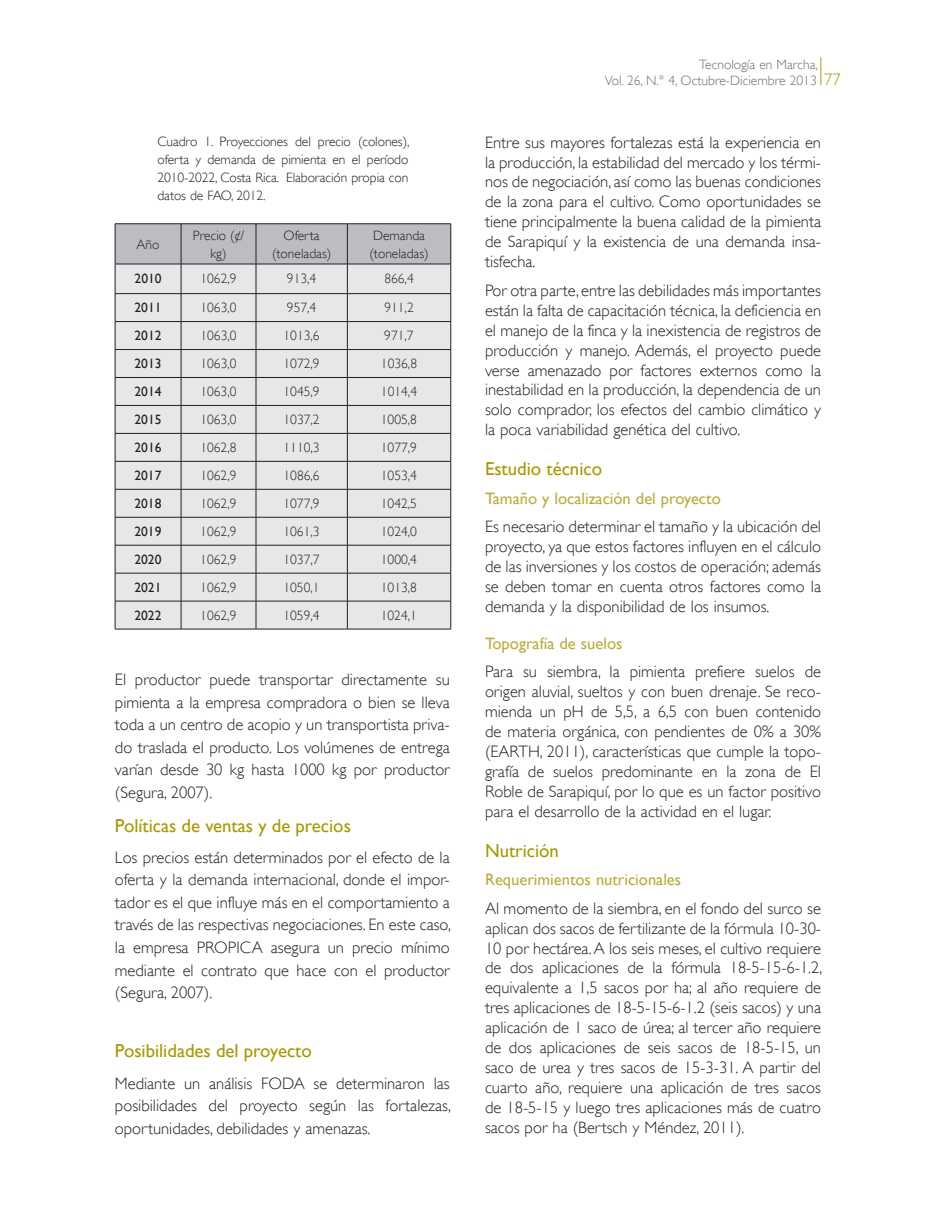
<style>
.page{position:relative;width:936px;height:1206px;background:#fff}
.page>*{position:absolute;margin:0;border:0;box-sizing:border-box;transform-origin:0 0}
.t1{font:18.75px "Gill Sans";color:#a79901}
.t2{font:300 16.5px/20px "Gill Sans";color:#231f20;text-align:justify}
.t3{font:16.5px "Gill Sans";color:#b9ac3b}
.t4{font:300 13.5px/18px "Gill Sans";color:#231f20;text-align:center}
.t5{font:300 13.5px/16.2px "Gill Sans";color:#6c6d70}
.t6{font:13.5px "Gill Sans";color:#231f20}
.s1{font-size:16.5px;color:#a79901}
</style>
<div class="page">
<svg style="left:820px;top:57px;width:1px;height:28px"></svg>
<hr style="left:115px;top:223px;width:66px;height:1px;background:#231f20">
<hr style="left:181px;top:223px;width:75px;height:1px;background:#231f20">
<hr style="left:256px;top:223px;width:91px;height:1px;background:#231f20">
<hr style="left:347px;top:223px;width:103px;height:1px;background:#231f20">
<svg style="left:115px;top:224px;width:336px;height:404px;background:#d8d9db"></svg>
<hr style="left:115px;top:628px;width:66px;height:1px;background:#231f20">
<hr style="left:181px;top:628px;width:75px;height:1px;background:#231f20">
<hr style="left:256px;top:628px;width:91px;height:1px;background:#231f20">
<hr style="left:347px;top:628px;width:103px;height:1px;background:#231f20">
<p class="t4" style="left:157px;top:132px;width:253px;text-align:justify">Cuadro 1. Proyecciones del precio (colones), oferta y demanda de pimienta en el período 2010-2022, Costa Rica. Elaboración propia con datos de FAO, 2012.</p>
<p class="t4" style="left:136px;top:235px;width:24px">Año</p>
<p class="t4" style="left:193px;top:226px;width:53px">Precio (¢/ kg)</p>
<p class="t4" style="left:272px;top:226px;width:61px">Oferta (toneladas)</p>
<p class="t4" style="left:369px;top:226px;width:61px;text-align:left">Demanda (toneladas)</p>
<p class="t6" style="left:134px;top:271px;width:28px">2010</p>
<p class="t4" style="left:200px;top:270px;width:38px">1062,9</p>
<p class="t4" style="left:287px;top:270px;width:31px">913,4</p>
<p class="t4" style="left:384px;top:270px;width:31px">866,4</p>
<p class="t6" style="left:134px;top:300px;width:28px">2011</p>
<p class="t4" style="left:200px;top:298px;width:38px">1063,0</p>
<p class="t4" style="left:287px;top:298px;width:31px">957,4</p>
<p class="t4" style="left:384px;top:298px;width:31px">911,2</p>
<p class="t6" style="left:134px;top:328px;width:28px">2012</p>
<p class="t4" style="left:200px;top:326px;width:38px">1063,0</p>
<p class="t4" style="left:283px;top:326px;width:38px">1013,6</p>
<p class="t4" style="left:384px;top:326px;width:31px">971,7</p>
<p class="t6" style="left:134px;top:355px;width:28px">2013</p>
<p class="t4" style="left:200px;top:354px;width:38px">1063,0</p>
<p class="t4" style="left:283px;top:354px;width:38px">1072,9</p>
<p class="t4" style="left:381px;top:354px;width:38px">1036,8</p>
<p class="t6" style="left:134px;top:383px;width:28px">2014</p>
<p class="t4" style="left:200px;top:382px;width:38px">1063,0</p>
<p class="t4" style="left:283px;top:382px;width:38px">1045,9</p>
<p class="t4" style="left:381px;top:382px;width:38px">1014,4</p>
<p class="t6" style="left:134px;top:411px;width:28px">2015</p>
<p class="t4" style="left:200px;top:410px;width:38px">1063,0</p>
<p class="t4" style="left:283px;top:410px;width:38px">1037,2</p>
<p class="t4" style="left:381px;top:410px;width:38px">1005,8</p>
<p class="t6" style="left:134px;top:439px;width:28px">2016</p>
<p class="t4" style="left:200px;top:438px;width:38px">1062,8</p>
<p class="t4" style="left:283px;top:438px;width:38px">1110,3</p>
<p class="t4" style="left:380px;top:438px;width:38px">1077,9</p>
<p class="t6" style="left:134px;top:467px;width:28px">2017</p>
<p class="t4" style="left:200px;top:466px;width:38px">1062,9</p>
<p class="t4" style="left:283px;top:466px;width:38px">1086,6</p>
<p class="t4" style="left:380px;top:466px;width:38px">1053,4</p>
<p class="t6" style="left:134px;top:495px;width:28px">2018</p>
<p class="t4" style="left:200px;top:494px;width:38px">1062,9</p>
<p class="t4" style="left:283px;top:494px;width:38px">1077,9</p>
<p class="t4" style="left:380px;top:494px;width:38px">1042,5</p>
<p class="t6" style="left:134px;top:523px;width:28px">2019</p>
<p class="t4" style="left:200px;top:522px;width:38px">1062,9</p>
<p class="t4" style="left:283px;top:522px;width:38px">1061,3</p>
<p class="t4" style="left:380px;top:522px;width:38px">1024,0</p>
<p class="t6" style="left:134px;top:551px;width:28px">2020</p>
<p class="t4" style="left:200px;top:550px;width:38px">1062,9</p>
<p class="t4" style="left:283px;top:550px;width:38px">1037,7</p>
<p class="t4" style="left:380px;top:550px;width:38px">1000,4</p>
<p class="t6" style="left:134px;top:579px;width:28px">2021</p>
<p class="t4" style="left:200px;top:578px;width:38px">1062,9</p>
<p class="t4" style="left:283px;top:578px;width:38px">1050,1</p>
<p class="t4" style="left:380px;top:578px;width:38px">1013,8</p>
<p class="t6" style="left:134px;top:607px;width:28px">2022</p>
<p class="t4" style="left:200px;top:606px;width:38px">1062,9</p>
<p class="t4" style="left:283px;top:606px;width:38px">1059,4</p>
<p class="t4" style="left:380px;top:606px;width:38px">1024,1</p>
<p class="t2" style="left:115px;top:668px;width:336px;line-height:22.5px">El productor puede transportar directamente su pimienta a la empresa compradora o bien se lleva toda a un centro de acopio y un transportista priva&shy;do traslada el producto. Los volúmenes de entrega varían desde 30 kg hasta 1000 kg por productor (Segura, 2007).</p>
<p class="t1" style="left:115px;top:814px;width:237px">Políticas de ventas y de precios</p>
<p class="t2" style="left:115px;top:845px;width:337px;line-height:22.5px">Los precios están determinados por el efecto de la oferta y la demanda internacional, donde el impor&shy;tador es el que influye más en el comportamiento a través de las respectivas negociaciones. En este caso, la empresa PROPICA asegura un precio mínimo mediante el contrato que hace con el productor (Segura, 2007).</p>
<p class="t1" style="left:115px;top:1039px;width:198px">Posibilidades del proyecto</p>
<p class="t2" style="left:115px;top:1071px;width:337px;line-height:22.5px">Mediante un análisis FODA se determinaron las posibilidades del proyecto según las fortalezas, oportunidades, debilidades y amenazas.</p>
<p class="t5" style="left:604px;top:56px;width:237px;text-indent:94px">Tecnología en Marcha,<br>Vol. 26, N.° 4, Octubre-Diciembre 2013 <span class="s1">77</span></p>
<p class="t2" style="left:485px;top:132px;width:337px">Entre sus mayores fortalezas está la experiencia en la producción, la estabilidad del mercado y los térmi&shy;nos de negociación, así como las buenas condiciones de la zona para el cultivo. Como oportunidades se tiene principalmente la buena calidad de la pimienta de Sarapiquí y la existencia de una demanda insa&shy;tisfecha.</p>
<p class="t2" style="left:485px;top:280px;width:337px">Por otra parte, entre las debilidades más importantes están la falta de capacitación técnica, la deficiencia en el manejo de la finca y la inexistencia de registros de producción y manejo. Además, el proyecto puede verse amenazado por factores externos como la inestabilidad en la producción, la dependencia de un solo comprador, los efectos del cambio climático y la poca variabilidad genética del cultivo.</p>
<p class="t1" style="left:485px;top:458px;width:118px">Estudio técnico</p>
<p class="t3" style="left:485px;top:488px;width:237px">Tamaño y localización del proyecto</p>
<p class="t2" style="left:485px;top:516px;width:337px">Es necesario determinar el tamaño y la ubicación del proyecto, ya que estos factores influyen en el cálculo de las inversiones y los costos de operación; además se deben tomar en cuenta otros factores como la demanda y la disponibilidad de los insumos.</p>
<p class="t3" style="left:485px;top:633px;width:139px">Topografía de suelos</p>
<p class="t2" style="left:485px;top:661px;width:337px">Para su siembra, la pimienta prefiere suelos de origen aluvial, sueltos y con buen drenaje. Se reco&shy;mienda un pH de 5,5, a 6,5 con buen contenido de materia orgánica, con pendientes de 0% a 30% (EARTH, 2011), características que cumple la topo&shy;grafía de suelos predominante en la zona de El Roble de Sarapiquí, por lo que es un factor positivo para el desarrollo de la actividad en el lugar.</p>
<p class="t1" style="left:485px;top:839px;width:75px">Nutrición</p>
<p class="t3" style="left:485px;top:869px;width:198px">Requerimientos nutricionales</p>
<p class="t2" style="left:485px;top:897px;width:339px">Al momento de la siembra, en el fondo del surco se aplican dos sacos de fertilizante de la fórmula 10-30- 10 por hectárea. A los seis meses, el cultivo requiere de dos aplicaciones de la fórmula 18-5-15-6-1.2, equivalente a 1,5 sacos por ha; al año requiere de tres aplicaciones de 18-5-15-6-1.2 (seis sacos) y una aplicación de 1 saco de úrea; al tercer año requiere de dos aplicaciones de seis sacos de 18-5-15, un saco de urea y tres sacos de 15-3-31. A partir del cuarto año, requiere una aplicación de tres sacos de 18-5-15 y luego tres aplicaciones más de cuatro sacos por ha (Bertsch y Méndez, 2011).</p>
</div>
